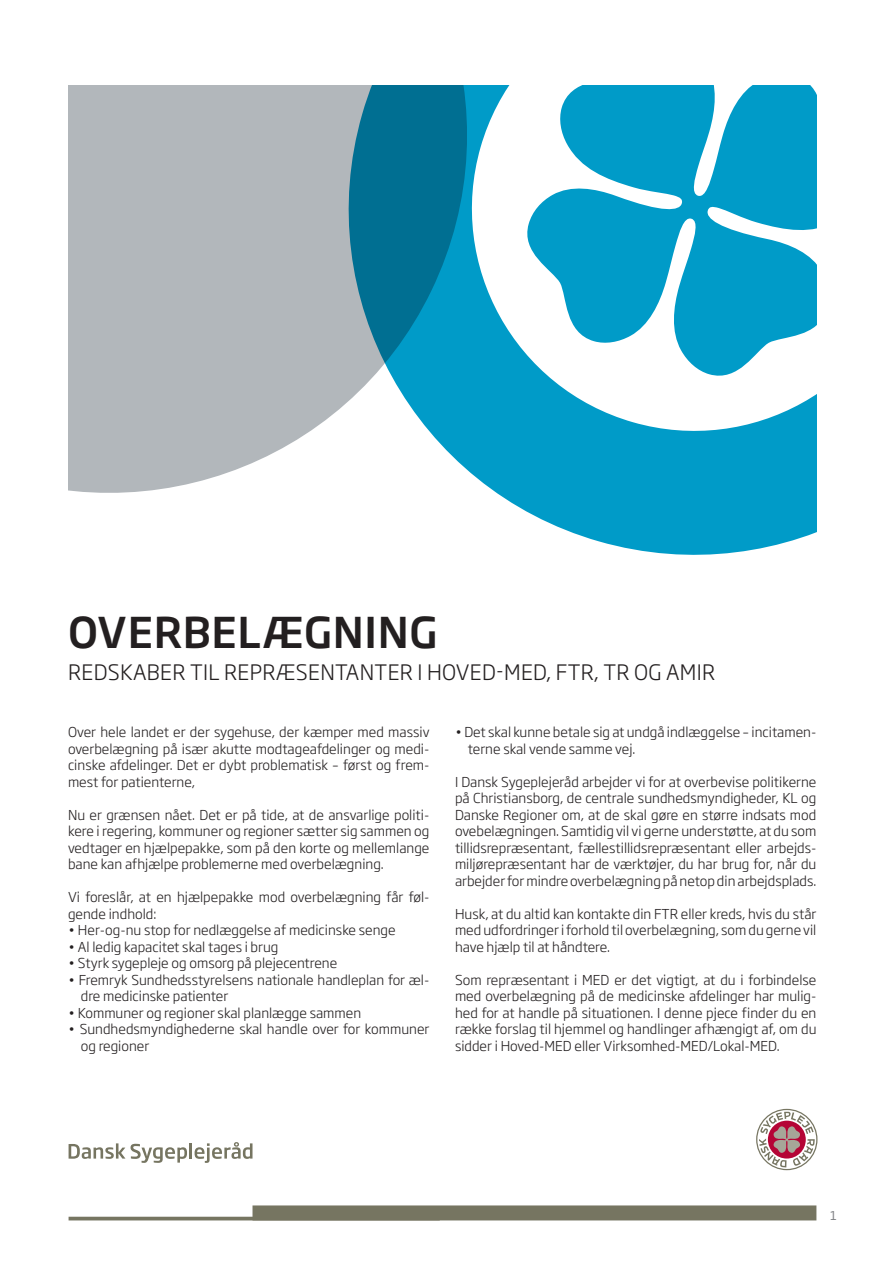
<style>
.page{position:relative;width:893px;height:1263px;background:#fff}
.page>*{position:absolute;margin:0;border:0;box-sizing:border-box;transform-origin:0 0}
.Brødtekst{font:500 42px "Soho Gothic Pro";letter-spacing:.015em;color:#231f20}
.Brødtekst-2{font:300 21px "Soho Gothic Pro";letter-spacing:.015em;color:#231f20}
.Brødtekst-3{font:300 13.5px/16.5px "Soho Gothic Pro";color:#231f20;text-align:justify}
.t1{font:12px "Soho Gothic Pro";color:#808285}
</style>
<div class="page">
<svg style="left:69px;top:1143px;width:56px;height:16px"></svg>
<svg style="left:131px;top:1144px;width:56px;height:19px"></svg>
<hr style="left:189px;top:1143px;width:3px;height:15px;background:#767561">
<svg style="left:195px;top:1142px;width:57px;height:21px"></svg>
<div style="left:252px;top:1205px;width:564px;height:15px;background:#767561"></div>
<hr style="left:69px;top:1217px;width:371px;height:3px;background:#767561">
<svg style="left:756px;top:1109px;width:61px;height:61px"></svg>
<svg style="left:757px;top:1110px;width:59px;height:59px"></svg>
<svg style="left:759px;top:1112px;width:56px;height:55px"></svg>
<div style="left:68px;top:85px;width:242px;height:408px;background:#b2b7bb"></div>
<svg style="left:310px;top:85px;width:506px;height:470px"></svg>
<svg style="left:520px;top:85px;width:296px;height:298px;fill:#009bc8"></svg>
<p class="Brødtekst" style="left:68px;top:600px;width:371px">OVERBELÆGNING</p>
<p class="Brødtekst-2" style="left:68px;top:656px;width:648px">REDSKABER TIL REPRÆSENTANTER I HOVED-MED, FTR, TR OG AMIR</p>
<p class="Brødtekst-3" style="left:68px;top:723px;width:363px">Over hele landet er der sygehuse, der kæmper med massiv overbelægning på især akutte modtageafdelinger og medi&shy;cinske afdelinger. Det er dybt problematisk – først og frem&shy;mest for patienterne,</p>
<p class="Brødtekst-3" style="left:68px;top:806px;width:363px">Nu er grænsen nået. Det er på tide, at de ansvarlige politi&shy;kere i regering, kommuner og regioner sætter sig sammen og vedtager en hjælpepakke, som på den korte og mellemlange bane kan afhjælpe problemerne med overbelægning.</p>
<p class="Brødtekst-3" style="left:68px;top:888px;width:363px">Vi foreslår, at en hjælpepakke mod overbelægning får føl&shy;gende indhold:</p>
<p class="Brødtekst-3" style="left:68px;top:921px;width:329px">• Her-og-nu stop for nedlæggelse af medicinske senge</p>
<p class="Brødtekst-3" style="left:68px;top:938px;width:212px">• Al ledig kapacitet skal tages i brug</p>
<p class="Brødtekst-3" style="left:68px;top:954px;width:271px">• Styrk sygepleje og omsorg på plejecentrene</p>
<p class="Brødtekst-3" style="left:81px;top:971px;width:350px;text-indent:-13px">• Fremryk Sundhedsstyrelsens nationale handleplan for æl&shy;dre medicinske patienter</p>
<p class="Brødtekst-3" style="left:68px;top:1004px;width:295px">• Kommuner og regioner skal planlægge sammen</p>
<p class="Brødtekst-3" style="left:81px;top:1020px;width:350px;text-indent:-13px">• Sundhedsmyndighederne skal handle over for kommuner og regioner</p>
<p class="Brødtekst-3" style="left:468px;top:723px;width:350px;text-indent:-13px">• Det skal kunne betale sig at undgå indlæggelse – incitamen&shy;terne skal vende samme vej.</p>
<p class="Brødtekst-3" style="left:455px;top:773px;width:363px">I Dansk Sygeplejeråd arbejder vi for at overbevise politikerne på Christiansborg, de centrale sundhedsmyndigheder, KL og Danske Regioner om, at de skal gøre en større indsats mod ovebelægningen. Samtidig vil vi gerne understøtte, at du som tillidsrepræsentant, fællestillidsrepræsentant eller arbejds&shy;miljørepræsentant har de værktøjer, du har brug for, når du arbejder for mindre overbelægning på netop din arbejdsplads.</p>
<p class="Brødtekst-3" style="left:455px;top:905px;width:363px">Husk, at du altid kan kontakte din FTR eller kreds, hvis du står med udfordringer i forhold til overbelægning, som du gerne vil have hjælp til at håndtere.</p>
<p class="Brødtekst-3" style="left:455px;top:971px;width:363px">Som repræsentant i MED er det vigtigt, at du i forbindelse med overbelægning på de medicinske afdelinger har mulig&shy;hed for at handle på situationen. I denne pjece finder du en række forslag til hjemmel og handlinger afhængigt af, om du sidder i Hoved-MED eller Virksomhed-MED/Lokal-MED.</p>
<p class="t1" style="left:830px;top:1206px;width:8px">1</p>
</div>
